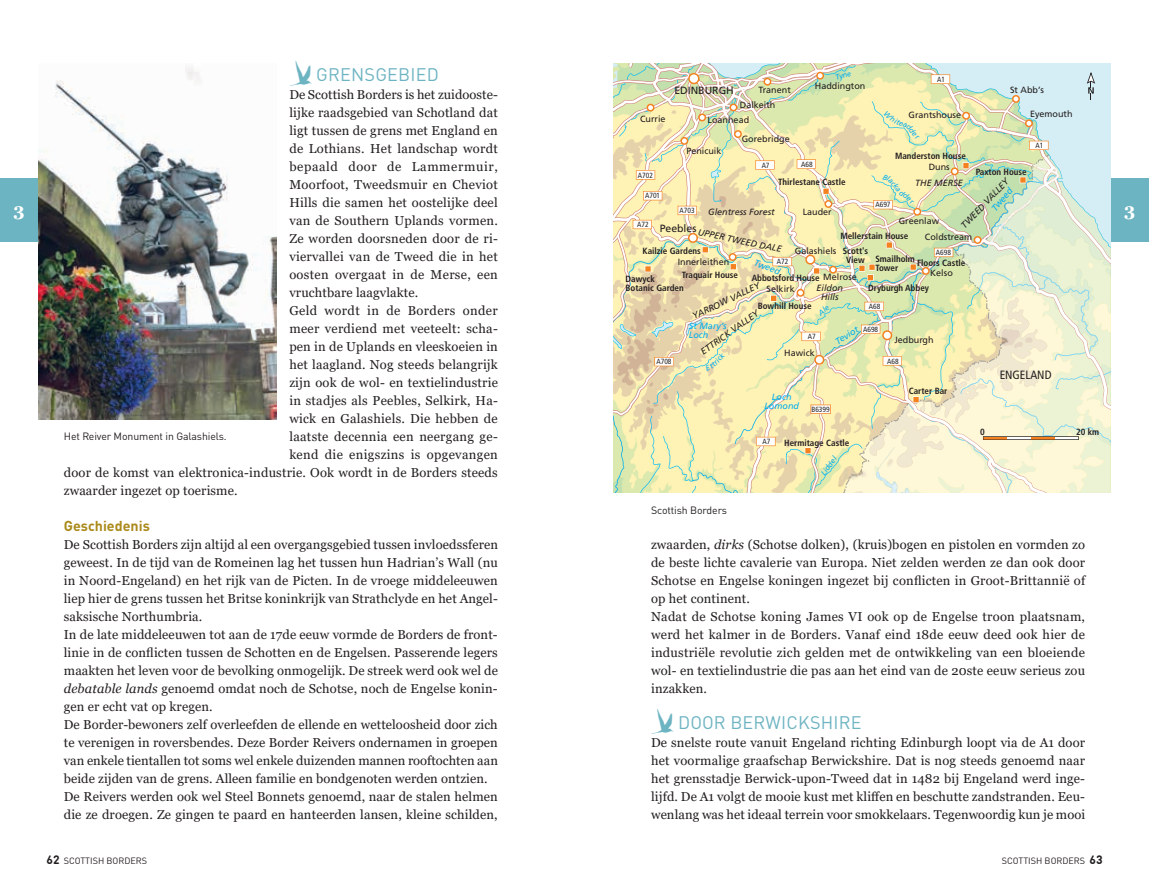
<style>
.page{position:relative;width:1149px;height:893px;background:#fff}
.page>*{position:absolute;margin:0;border:0;box-sizing:border-box;transform-origin:0 0}
.t1{font:18px "DIN Pro";letter-spacing:.01em;color:#6db4c2}
.t2{font:700 18px "Georgia";color:#fff}
.t3{font:700 14.25px "DIN Pro";color:#ab8a1b}
.t4{font:12.9px/18px "Georgia";letter-spacing:.01em;color:#231f20}
.t5{font:12.9px "Georgia";letter-spacing:.03em;color:#231f20}
.t6{font:12.9px "Georgia";letter-spacing:.045em;color:#231f20}
.t7{font:condensed 12px "Frutiger";color:#231f20}
.t8{font:700 12px "DIN Round Offc";color:#231f20}
.t9{font:10.5px "DIN Pro";letter-spacing:-.01em;color:#231f20}
.t10{font:10.5px "Frutiger";color:#231f20}
.t11{font:700 condensed 9px/9px "Frutiger";color:#231f20}
.t12{font:9px "Frutiger";color:#231f20}
.t13{font:italic 9px "Frutiger";color:#231f20}
.t14{font:italic 9px/9px "Frutiger";color:#00aeef}
.t15{font:9px "DIN Round Offc";color:#231f20}
.t16{font:condensed 7.5px "Frutiger";color:#231f20}
.t17{font:italic 7.5px "Frutiger";color:#00aeef}
.s1{font-family:"Dominicus";font-size:36px}
.s2{font-style:italic}
.s3{font-weight:400;font-stretch:normal}
.s4{font-weight:700;font-size:12px}
</style>
<div class="page">
<div style="left:1110px;top:179px;width:38px;height:63px;background:#6db4c2"></div>
<div style="left:0;top:179px;width:38px;height:63px;background:#6db4c2"></div>
<img style="left:38px;top:68px;width:238px;height:351px">
<svg style="left:613px;top:64px;width:497px;height:429px;background:#e9e8bf"></svg>
<h1 class="t1" style="left:289px;top:60px;width:151px"><span class="s1">?</span> GRENSGEBIED</h1>
<p class="t4" style="left:289px;top:86px;width:210px">De Scottish Borders is het zuidooste-</p>
<p class="t4" style="left:289px;top:104px;width:210px">lijke raadsgebied van Schotland dat</p>
<p class="t4" style="left:289px;top:122px;width:210px">ligt tussen de grens met England en</p>
<p class="t4" style="left:289px;top:140px;width:210px">de Lothians. Het landschap wordt</p>
<p class="t6" style="left:289px;top:159px;width:210px">bepaald door de Lammermuir,</p>
<p class="t4" style="left:289px;top:176px;width:210px">Moorfoot, Tweedsmuir en Cheviot</p>
<p class="t4" style="left:289px;top:194px;width:210px">Hills die samen het oostelijke deel</p>
<p class="t4" style="left:289px;top:212px;width:210px">van de Southern Uplands vormen.</p>
<p class="t4" style="left:289px;top:230px;width:210px">Ze worden doorsneden door de ri-</p>
<p class="t4" style="left:289px;top:248px;width:210px">viervallei van de Tweed die in het</p>
<p class="t4" style="left:289px;top:266px;width:210px">oosten overgaat in de Merse, een</p>
<p class="t4" style="left:289px;top:284px;width:130px">vruchtbare laagvlakte.</p>
<p class="t5" style="left:289px;top:303px;width:210px">Geld wordt in de Borders onder</p>
<p class="t4" style="left:289px;top:320px;width:210px">meer verdiend met veeteelt: scha-</p>
<p class="t4" style="left:289px;top:338px;width:210px">pen in de Uplands en vleeskoeien in</p>
<p class="t4" style="left:289px;top:356px;width:210px">het laagland. Nog steeds belangrijk</p>
<p class="t4" style="left:289px;top:374px;width:210px">zijn ook de wol- en textielindustrie</p>
<p class="t4" style="left:289px;top:392px;width:210px">in stadjes als Peebles, Selkirk, Ha-</p>
<p class="t4" style="left:289px;top:410px;width:210px">wick en Galashiels. Die hebben de</p>
<p class="t4" style="left:289px;top:428px;width:210px">laatste decennia een neergang ge-</p>
<p class="t4" style="left:289px;top:446px;width:210px">kend die enigszins is opgevangen</p>
<p class="t4" style="left:64px;top:464px;width:435px">door de komst van elektronica-industrie. Ook wordt in de Borders steeds</p>
<p class="t4" style="left:64px;top:482px;width:175px">zwaarder ingezet op toerisme.</p>
<p class="t3" style="left:64px;top:514px;width:87px">Geschiedenis</p>
<p class="t4" style="left:64px;top:536px;width:435px">De Scottish Borders zijn altijd al een overgangsgebied tussen invloeds sferen geweest. In de tijd van de Romeinen lag het tussen hun Hadrian’s Wall (nu in Noord-Engeland) en het rijk van de Picten. In de vroege middeleeuwen liep hier de grens tussen het Britse koninkrijk van Strathclyde en het Angel&shy;saksische Northumbria.<br>In de late middeleeuwen tot aan de 17de eeuw vormde de Borders de front&shy;linie in de conflicten tussen de Schotten en de Engelsen. Passerende legers maakten het leven voor de bevolking onmogelijk. De streek werd ook wel de <span class="s2">debatable lands</span> genoemd omdat noch de Schotse, noch de Engelse konin&shy;gen er echt vat op kregen.<br>De Border-bewoners zelf overleefden de ellende en wetteloosheid door zich te verenigen in roversbendes. Deze Border Reivers ondernamen in groepen van enkele tientallen tot soms wel enkele duizenden mannen rooftochten aan beide zijden van de grens. Alleen familie en bondgenoten werden ontzien.<br>De Reivers werden ook wel Steel Bonnets genoemd, naar de stalen helmen die ze droegen. Ze gingen te paard en hanteerden lansen, kleine schilden,</p>
<p class="t17" style="left:834px;top:74px;width:18px;rotate:-19deg">Tyne</p>
<p class="t16" style="left:936px;top:75px;width:9px">A1</p>
<p class="t12" style="left:814px;top:80px;width:52px">Haddington</p>
<p class="t12" style="left:1009px;top:84px;width:35px">St Abb’s</p>
<p class="t12" style="left:1029px;top:109px;width:44px">Eyemouth</p>
<p class="t10" style="left:674px;top:84px;width:61px">EDINBURGH</p>
<p class="t12" style="left:758px;top:85px;width:34px">Tranent</p>
<p class="t12" style="left:739px;top:100px;width:37px">Dalkeith</p>
<p class="t12" style="left:741px;top:133px;width:50px">Gorebridge</p>
<p class="t12" style="left:908px;top:110px;width:54px">Grantshouse</p>
<p class="t12" style="left:640px;top:113px;width:27px">Currie</p>
<p class="t12" style="left:707px;top:114px;width:43px">Loanhead</p>
<p class="t12" style="left:686px;top:145px;width:37px">Penicuik</p>
<p class="t16" style="left:1035px;top:141px;width:9px">A1</p>
<p class="t11" style="left:894px;top:152px;width:72px">Manderston House</p>
<p class="t16" style="left:800px;top:160px;width:13px">A68</p>
<p class="t16" style="left:761px;top:161px;width:9px">A7</p>
<p class="t12" style="left:928px;top:161px;width:22px">Duns</p>
<p class="t13" style="left:915px;top:178px;width:49px">THE MERSE</p>
<p class="t11" style="left:975px;top:167px;width:53px">Paxton House</p>
<p class="t16" style="left:637px;top:171px;width:17px">A702</p>
<p class="t13" style="left:958px;top:223px;width:67px;rotate:-47deg">TWEED VALLEY</p>
<p class="t11" style="left:777px;top:178px;width:69px">Thirlestane Castle</p>
<p class="t14" style="left:989px;top:207px;width:29px;rotate:-50deg">Tweed</p>
<p class="t16" style="left:645px;top:191px;width:17px">A701</p>
<p class="t16" style="left:875px;top:200px;width:17px">A697</p>
<h1 class="t2" style="left:14px;top:198px;width:13px">3</h1>
<h1 class="t2" style="left:1123px;top:198px;width:13px">3</h1>
<p class="t16" style="left:679px;top:206px;width:17px">A703</p>
<p class="t12" style="left:802px;top:206px;width:31px">Lauder</p>
<p class="t13" style="left:708px;top:207px;width:68px">Glentress Forest</p>
<p class="t12" style="left:898px;top:216px;width:42px">Greenlaw</p>
<p class="t16" style="left:637px;top:220px;width:13px">A72</p>
<p class="t10" style="left:659px;top:222px;width:38px">Peebles</p>
<p class="t13" style="left:699px;top:226px;width:87px;rotate:12deg">UPPER TWEED DALE</p>
<p class="t13" style="left:690px;top:312px;width:75px;rotate:-25deg">YARROW VALLEY</p>
<p class="t11" style="left:840px;top:231px;width:69px">Mellerstain House</p>
<p class="t12" style="left:924px;top:231px;width:49px">Coldstream</p>
<p class="t12" style="left:930px;top:268px;width:24px">Kelso</p>
<p class="t12" style="left:794px;top:245px;width:43px">Galashiels</p>
<p class="t11" style="left:842px;top:246px;width:27px;text-align:center">Scott's<br>View</p>
<p class="t11" style="left:642px;top:246px;width:60px">Kailzie Gardens</p>
<p class="t16" style="left:935px;top:248px;width:17px">A698</p>
<p class="t11" style="left:875px;top:254px;width:41px">Smailholm<br>Tower</p>
<p class="t12" style="left:677px;top:257px;width:53px">Innerleithen</p>
<p class="t11" style="left:916px;top:258px;width:50px">Floors Castle</p>
<p class="t16" style="left:776px;top:257px;width:13px">A72</p>
<p class="t14" style="left:755px;top:258px;width:29px;rotate:20deg">Tweed</p>
<p class="t11" style="left:681px;top:270px;width:58px">Traquair House</p>
<p class="t11" style="left:751px;top:273px;width:107px">Abbotsford House <span class="s3">Melrose</span></p>
<p class="t11" style="left:625px;top:274px;width:60px">Dawyck<br>Botanic Garden</p>
<p class="t13" style="left:816px;top:282px;width:28px">Eildon</p>
<p class="t11" style="left:867px;top:283px;width:62px">Dryburgh Abbey</p>
<p class="t13" style="left:820px;top:291px;width:19px">Hills</p>
<p class="t12" style="left:766px;top:284px;width:30px">Selkirk</p>
<p class="t11" style="left:757px;top:302px;width:55px">Bowhill House</p>
<p class="t16" style="left:868px;top:302px;width:13px">A68</p>
<p class="t13" style="left:698px;top:348px;width:71px;rotate:-36deg">ETTRICK VALLEY</p>
<p class="t14" style="left:688px;top:321px;width:39px">St Mary’s<br>Loch</p>
<p class="t14" style="left:833px;top:338px;width:27px;rotate:-32deg">Teviot</p>
<p class="t16" style="left:862px;top:325px;width:17px">A698</p>
<p class="t16" style="left:807px;top:332px;width:9px">A7</p>
<p class="t12" style="left:894px;top:335px;width:41px">Jedburgh</p>
<p class="t12" style="left:784px;top:347px;width:32px">Hawick</p>
<p class="t16" style="left:886px;top:357px;width:13px">A68</p>
<p class="t16" style="left:656px;top:357px;width:17px">A708</p>
<p class="t7" style="left:999px;top:368px;width:53px">ENGELAND</p>
<p class="t11" style="left:908px;top:387px;width:40px">Carter Bar</p>
<p class="t14" style="left:764px;top:392px;width:36px;text-align:center">Loch<br>Lomond</p>
<p class="t16" style="left:811px;top:405px;width:20px">B6399</p>
<p class="t11" style="left:979px;top:428px;width:6px">0</p>
<p class="t11" style="left:1075px;top:428px;width:25px">20 km</p>
<p class="t9" style="left:64px;top:428px;width:164px">Het Reiver Monument in Galashiels.</p>
<p class="t16" style="left:762px;top:437px;width:9px">A7</p>
<p class="t11" style="left:784px;top:438px;width:67px">Hermitage Castle</p>
<p class="t17" style="left:819px;top:472px;width:23px;rotate:-55deg">Liddel</p>
<p class="t9" style="left:651px;top:502px;width:77px">Scottish Borders</p>
<p class="t4" style="left:651px;top:536px;width:435px">zwaarden, <span class="s2">dirks</span> (Schotse dolken), (kruis)bogen en pistolen en vormden zo de beste lichte cavalerie van Europa. Niet zelden werden ze dan ook door Schotse en Engelse koningen ingezet bij conflicten in Groot-Brittannië of op het continent.<br>Nadat de Schotse koning James VI ook op de Engelse troon plaatsnam, werd het kalmer in de Borders. Vanaf eind 18de eeuw deed ook hier de industriële revolutie zich gelden met de ontwikkeling van een bloeiende wol- en textielindustrie die pas aan het eind van de 20ste eeuw serieus zou inzakken.</p>
<h1 class="t1" style="left:651px;top:708px;width:212px"><span class="s1">?</span> DOOR BERWICKSHIRE</h1>
<p class="t4" style="left:651px;top:734px;width:435px;text-align:justify">De snelste route vanuit Engeland richting Edinburgh loopt via de A1 door het voormalige graafschap Berwickshire. Dat is nog steeds genoemd naar het grensstadje Berwick-upon-Tweed dat in 1482 bij Engeland werd inge&shy;lijfd. De A1 volgt de mooie kust met kliffen en beschutte zandstranden. Eeu&shy;wenlang was het ideaal terrein voor smokkelaars. Tegenwoordig kun je mooi</p>
<p class="t15" style="left:46px;top:855px;width:102px"><span class="s4">62</span> SCOTTISH BORDERS</p>
<p class="t8" style="left:1089px;top:852px;width:15px">63</p>
<p class="t15" style="left:1001px;top:855px;width:85px">SCOTTISH BORDERS</p>
</div>
